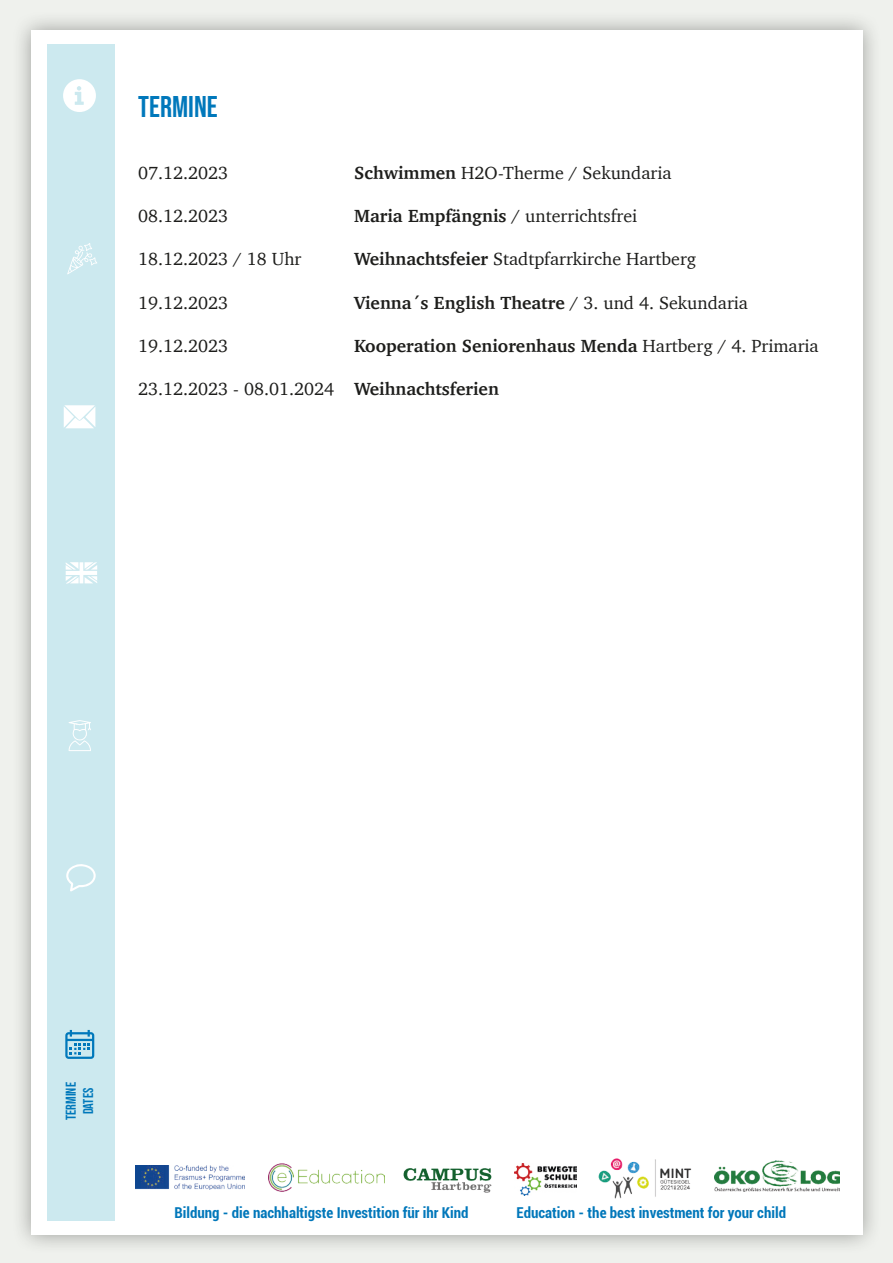
<style>
.page{position:relative;width:893px;height:1263px;background:#eff1ed}
.page>*{position:absolute;margin:0;border:0;box-sizing:border-box;transform-origin:0 0}
.t1{font:30px "Bebas Neue";color:#0078bb}
.t2{font:18px "Charter";color:#1d1d1b}
.t3{font:700 18px "Charter";color:#1d1d1b}
.t4{font:700 condensed 15px "Roboto";color:#0077ba}
.t5{font:14.25px/17.1px "Bebas Neue";color:#0078bb;text-align:center}
.s1{font-weight:700}
.s2{font-weight:400}
</style>
<div class="page">
<div style="left:11px;top:10px;width:871px;height:1244px;background:#1d1d1b;opacity:.4"></div>
<div style="left:31px;top:30px;width:831px;height:1205px;background:#fff"></div>
<div style="left:47px;top:44px;width:68px;height:1177px;background:#cce9ef"></div>
<svg style="left:66px;top:864px;width:30px;height:27px"></svg>
<svg style="left:69px;top:720px;width:22px;height:31px"></svg>
<svg style="left:65px;top:1030px;width:29px;height:29px"></svg>
<img style="left:714px;top:1161px;width:125px;height:31px">
<img style="left:135px;top:1166px;width:109px;height:23px">
<img style="left:403px;top:1168px;width:89px;height:25px">
<img style="left:598px;top:1158px;width:94px;height:41px">
<img style="left:269px;top:1163px;width:116px;height:29px">
<img style="left:515px;top:1163px;width:61px;height:32px">
<svg style="left:66px;top:562px;width:31px;height:22px"></svg>
<svg style="left:64px;top:405px;width:31px;height:23px"></svg>
<svg style="left:63px;top:79px;width:33px;height:33px"></svg>
<svg style="left:67px;top:243px;width:30px;height:31px"></svg>
<h1 class="t1" style="left:138px;top:90px;width:81px">TERMINE</h1>
<p class="t2" style="left:138px;top:157px;width:92px">07.12.2023</p>
<p class="t2" style="left:354px;top:157px;width:319px"><span class="s1">Schwimmen</span> H2O-Therme / Sekundaria</p>
<p class="t2" style="left:138px;top:200px;width:92px">08.12.2023</p>
<p class="t2" style="left:354px;top:200px;width:285px"><span class="s1">Maria Empfängnis</span> / unterrichtsfrei</p>
<p class="t2" style="left:138px;top:244px;width:165px">18.12.2023 / 18 Uhr</p>
<p class="t2" style="left:354px;top:244px;width:344px"><span class="s1">Weihnachtsfeier</span> Stadtpfarrkirche Hartberg</p>
<p class="t2" style="left:138px;top:287px;width:92px">19.12.2023</p>
<p class="t3" style="left:354px;top:287px;width:395px">Vienna´s English Theatre <span class="s2">/ 3. und 4. Sekundaria</span></p>
<p class="t2" style="left:138px;top:330px;width:92px">19.12.2023</p>
<p class="t3" style="left:354px;top:330px;width:466px">Kooperation Seniorenhaus Menda <span class="s2">Hartberg / 4. Primaria</span></p>
<p class="t2" style="left:138px;top:373px;width:362px">23.12.2023 - 08.01.2024 <span class="s1">Weihnachtsferien</span></p>
<p class="t5" style="left:62px;top:1120px;width:39px;rotate:-90deg">TERMINE<br>DATES</p>
<p class="t4" style="left:174px;top:1202px;width:296px">Bildung - die nachhaltigste Investition für ihr Kind</p>
<p class="t4" style="left:517px;top:1202px;width:271px">Education - the best investment for your child</p>
</div>
